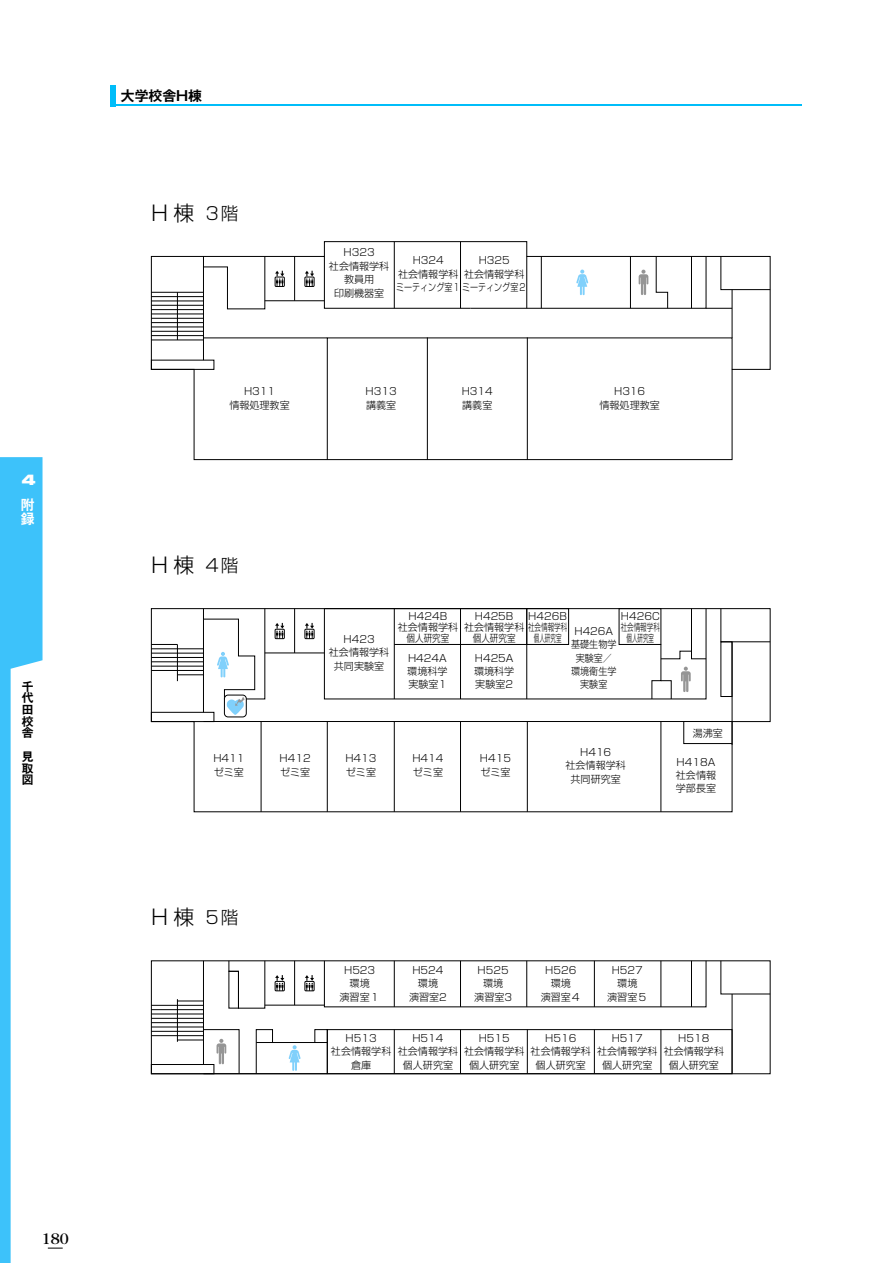
<style>
.page{position:relative;width:893px;height:1263px;background:#fff}
.page>*{position:absolute;margin:0;border:0;box-sizing:border-box;transform-origin:0 0}
.t1{font:300 20.85px "Shin Go Pr 6 N";color:#000}
.t2{font:16.95px "Garamond";color:#000}
.t3{font:900 expanded 14.85px "Helvetica Neue";color:#fff}
.t4{font:700 13.8px "Gothic MB101 Pr 6 N De";color:#000}
.t5{font:700 13.8px/14.2px "Gothic MB101 Pr 6 N De";color:#fff}
.t6{font:700 11.7px/11.7px "Gothic MB101 Pr 6 N De";color:#000;text-align:justify}
.t7{font:300 10.05px/13.5px "Shin Go Pr 6 N";color:#000;text-align:center}
.t8{font:300 10.05px "Shin Go Pr 6 N";color:#000;scale:.85 1}
.t9{font:300 10.05px "Shin Go Pr 6 N";color:#000;scale:.55 1}
.s1{font-size:17.55px}
</style>
<div class="page">
<svg style="left:151px;top:241px;width:620px;height:219px"></svg>
<hr style="left:203px;top:338px;width:124px;height:1px;background:#000">
<hr style="left:427px;top:337px;width:1px;height:123px;background:#000">
<hr style="left:527px;top:337px;width:1px;height:123px;background:#000">
<div style="left:275px;top:277px;width:9px;height:10px;border:1px solid #000"></div>
<svg style="left:275px;top:271px;width:9px;height:12px"></svg>
<div style="left:305px;top:277px;width:9px;height:10px;border:1px solid #000"></div>
<svg style="left:305px;top:271px;width:9px;height:12px"></svg>
<svg style="left:324px;top:256px;width:447px;height:53px"></svg>
<svg style="left:151px;top:608px;width:620px;height:204px"></svg>
<hr style="left:203px;top:721px;width:124px;height:1px;background:#000">
<hr style="left:261px;top:722px;width:1px;height:90px;background:#000">
<div style="left:526px;top:608px;width:43px;height:37px;border:1px solid #000"></div>
<div style="left:619px;top:608px;width:42px;height:37px;border:1px solid #000"></div>
<hr style="left:324px;top:608px;width:203px;height:1px;background:#000">
<hr style="left:394px;top:644px;width:133px;height:1px;background:#000">
<svg style="left:327px;top:721px;width:406px;height:91px"></svg>
<div style="left:224px;top:695px;width:22px;height:22px;border:1px solid #000;border-radius:4px"></div>
<div style="left:275px;top:629px;width:9px;height:10px;border:1px solid #000"></div>
<svg style="left:275px;top:623px;width:9px;height:13px"></svg>
<div style="left:305px;top:629px;width:9px;height:10px;border:1px solid #000"></div>
<svg style="left:305px;top:623px;width:9px;height:13px"></svg>
<svg style="left:151px;top:608px;width:114px;height:107px"></svg>
<svg style="left:651px;top:608px;width:55px;height:91px"></svg>
<svg style="left:151px;top:960px;width:620px;height:114px"></svg>
<hr style="left:203px;top:1073px;width:124px;height:1px;background:#000">
<hr style="left:460px;top:1029px;width:1px;height:45px;background:#000">
<hr style="left:394px;top:1029px;width:1px;height:45px;background:#000">
<hr style="left:527px;top:1029px;width:1px;height:45px;background:#000">
<hr style="left:594px;top:1029px;width:1px;height:45px;background:#000">
<hr style="left:661px;top:1029px;width:1px;height:44px;background:#000">
<div style="left:229px;top:971px;width:10px;height:37px;border:1px solid #000"></div>
<div style="left:327px;top:1029px;width:405px;height:45px;border:1px solid #000"></div>
<div style="left:275px;top:981px;width:9px;height:10px;border:1px solid #000"></div>
<svg style="left:275px;top:975px;width:9px;height:13px"></svg>
<div style="left:305px;top:981px;width:9px;height:10px;border:1px solid #000"></div>
<svg style="left:305px;top:975px;width:9px;height:13px"></svg>
<svg style="left:256px;top:1029px;width:72px;height:45px"></svg>
<svg style="left:177px;top:1029px;width:63px;height:45px"></svg>
<div style="left:111px;top:85px;width:5px;height:21px;background:#00bdf9"></div>
<hr style="left:111px;top:105px;width:690px;height:1px;background:#00bdf9">
<svg style="left:0;top:457px;width:63px;height:806px"></svg>
<h3 class="t3" style="left:22px;top:470px;width:16px">4</h3>
<h3 class="t5" style="left:21px;top:497px;width:15px">附録</h3>
<p class="t6" style="left:22px;top:680px;width:13px">千代田校舎</p>
<p class="t6" style="left:22px;top:750px;width:13px">見取図</p>
<h3 class="t4" style="left:121px;top:84px;width:83px">大学校舎H棟</h3>
<h1 class="t1" style="left:151px;top:196px;width:89px">H棟<span class="s1">３階</span></h1>
<p class="t7" style="left:329px;top:245px;width:62px">H323<br>社会情報学科教員用<br>印刷機器室</p>
<p class="t7" style="left:396px;top:253px;width:132px;text-align:left;text-indent:17px">H324<br>社会情報学科<br>ミーティング室１ミーティング室２</p>
<p class="t7" style="left:464px;top:253px;width:62px">H325<br>社会情報学科</p>
<p class="t7" style="left:229px;top:384px;width:62px">H311<br>情報処理教室</p>
<p class="t7" style="left:366px;top:384px;width:33px;text-align:left">H313講義室</p>
<h1 class="t1" style="left:151px;top:548px;width:89px">H棟<span class="s1">４階</span></h1>
<p class="t7" style="left:462px;top:384px;width:33px;text-align:left">H314講義室</p>
<p class="t7" style="left:599px;top:384px;width:62px">H316<br>情報処理教室</p>
<p class="t7" style="left:329px;top:631px;width:62px">H423<br>社会情報学科共同実験室</p>
<p class="t7" style="left:398px;top:609px;width:62px;line-height:11.2px">H424B<br>社会情報学科個人研究室</p>
<p class="t7" style="left:475px;top:608px;width:40px">H425B</p>
<p class="t7" style="left:528px;top:608px;width:40px">H426B</p>
<p class="t9" style="left:534px;top:630px;width:52px">個人研究室</p>
<p class="t7" style="left:621px;top:609px;width:41px;line-height:11.2px">H426C社会情報学科個人研究室</p>
<p class="t7" style="left:464px;top:620px;width:105px">社会情報学科社会情報学科</p>
<p class="t8" style="left:473px;top:630px;width:52px">個人研究室</p>
<p class="t7" style="left:571px;top:623px;width:47px">H426A基礎生物学実験室／環境衛生学実験室</p>
<p class="t7" style="left:407px;top:650px;width:42px;text-align:justify">H424A環境科学実験室1</p>
<p class="t7" style="left:474px;top:650px;width:42px;text-align:justify">H425A環境科学実験室2</p>
<p class="t7" style="left:213px;top:751px;width:33px;text-align:left">H411ゼミ室</p>
<p class="t7" style="left:280px;top:751px;width:33px;text-align:left">H412ゼミ室</p>
<p class="t7" style="left:345px;top:751px;width:33px;text-align:left">H413ゼミ室</p>
<p class="t7" style="left:412px;top:751px;width:33px;text-align:left">H414ゼミ室</p>
<p class="t7" style="left:480px;top:751px;width:33px;text-align:left">H415ゼミ室</p>
<p class="t7" style="left:565px;top:744px;width:62px">H416<br>社会情報学科共同研究室</p>
<p class="t7" style="left:693px;top:725px;width:32px">湯沸室</p>
<p class="t7" style="left:676px;top:754px;width:42px;text-align:justify">H418A社会情報学部長室</p>
<h1 class="t1" style="left:151px;top:900px;width:89px">H棟<span class="s1">５階</span></h1>
<p class="t7" style="left:340px;top:962px;width:42px">H523環境<br>演習室１</p>
<p class="t7" style="left:409px;top:962px;width:39px">H524環境<br>演習室2</p>
<p class="t7" style="left:474px;top:962px;width:39px">H525環境<br>演習室3</p>
<p class="t7" style="left:541px;top:962px;width:42px">H526環境<br>演習室４</p>
<p class="t7" style="left:607px;top:962px;width:42px">H527環境<br>演習室５</p>
<p class="t7" style="left:331px;top:1030px;width:62px">H513<br>社会情報学科倉庫</p>
<p class="t7" style="left:398px;top:1030px;width:62px">H514<br>社会情報学科個人研究室</p>
<p class="t7" style="left:464px;top:1030px;width:62px">H515<br>社会情報学科個人研究室</p>
<p class="t7" style="left:531px;top:1030px;width:62px">H516<br>社会情報学科個人研究室</p>
<p class="t7" style="left:597px;top:1030px;width:62px">H517<br>社会情報学科個人研究室</p>
<p class="t7" style="left:664px;top:1030px;width:62px">H518<br>社会情報学科個人研究室</p>
<h2 class="t2" style="left:42px;top:1229px;width:29px">180</h2>
</div>
